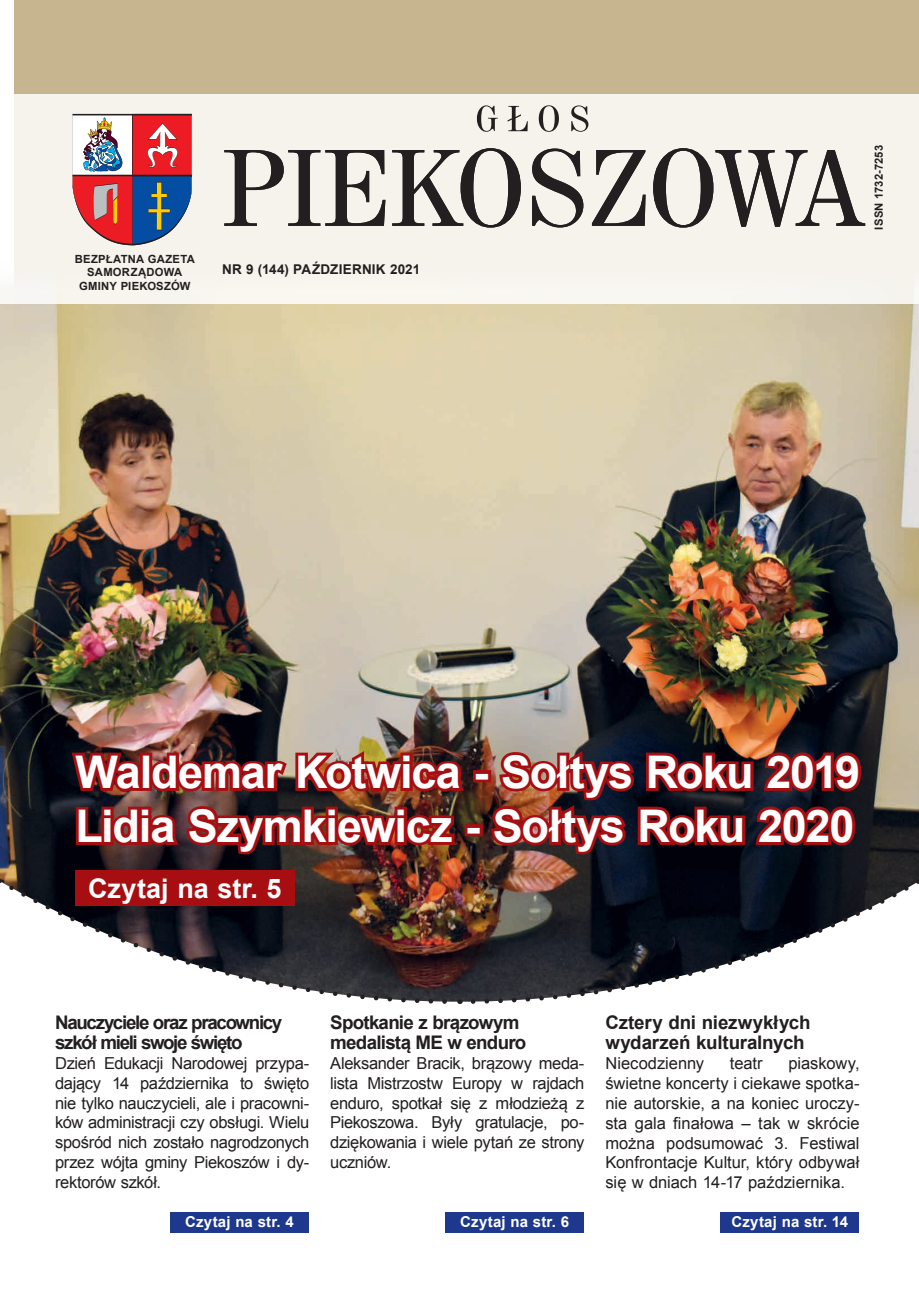
<style>
.page{position:relative;width:919px;height:1289px;background:#fff}
.page>*{position:absolute;margin:0;border:0;box-sizing:border-box;transform-origin:0 0}
.t1{font:condensed 108.15px "Century 725 BT";color:#231f20;scale:1.1 1}
.t2{font:700 45px/54px "Arial";letter-spacing:-.025em;color:#fff}
.t3{font:700 27px "Arial";letter-spacing:.005em;color:#fff}
.t4{font:700 18.75px/19.8px "Arial";letter-spacing:-.07em;color:#231f20}
.t5{font:700 18.75px/19.8px "Arial";letter-spacing:-.01em;color:#231f20}
.t6{font:700 18.75px/19.8px "Arial";letter-spacing:-.04em;color:#231f20}
.t7{font:16.5px/19.8px "Arial";letter-spacing:-.015em;color:#231f20;text-align:justify}
.t8{font:700 15px "Arial";letter-spacing:.01em;color:#fff}
.t9{font:700 13.5px "Arial";letter-spacing:.015em;color:#231f20}
.t10{font:700 11.25px/13.5px "Arial";letter-spacing:.02em;color:#231f20;text-align:center}
.s1{font-size:16.8px}
</style>
<div class="page">
<img style="left:0;top:304px;width:918px;height:697px">
<img style="left:468px;top:351px;width:450px;height:653px">
<svg style="left:461px;top:0;width:457px;height:340px;background:#cbbb96"></svg>
<svg style="left:0;top:0;width:450px;height:346px;background:#cdbd97"></svg>
<img style="left:0;top:358px;width:457px;height:646px">
<div style="left:0;top:94px;width:918px;height:210px;background:#f6f3ed"></div>
<svg style="left:477px;top:105px;width:21px;height:27px"></svg>
<svg style="left:507px;top:106px;width:20px;height:25px"></svg>
<svg style="left:538px;top:105px;width:21px;height:27px"></svg>
<svg style="left:571px;top:105px;width:17px;height:27px"></svg>
<svg style="left:72px;top:114px;width:120px;height:131px;background:#ab717f"></svg>
<div style="left:473px;top:770px;width:18px;height:12px;border:6px solid #a70e12"></div>
<img style="left:68px;top:740px;width:401px;height:117px">
<div style="left:464px;top:824px;width:19px;height:12px;border:6px solid #a70e12"></div>
<svg style="left:487px;top:745px;width:378px;height:112px;background:#681a1f"></svg>
<div style="left:75px;top:870px;width:219px;height:36px;background:#a70e12"></div>
<div style="left:170px;top:1211px;width:139px;height:21px;background:#1d388c"></div>
<div style="left:445px;top:1211px;width:139px;height:21px;background:#1d388c"></div>
<div style="left:720px;top:1211px;width:139px;height:21px;background:#1d388c"></div>
<p class="t10" style="left:75px;top:252px;width:121px">BEZPŁATNA GAZETA<br>SAMORZĄDOWA<br>GMINY PIEKOSZÓW</p>
<h1 class="t1" style="left:222px;top:122px;width:585px">PIEKOSZOWA</h1>
<p class="t10" style="left:872px;top:229px;width:86px;rotate:-90deg">ISSN 1732-7253</p>
<p class="t9" style="left:222px;top:260px;width:199px">NR 9 (144) PAŹDZIERNIK 2021</p>
<h2 class="t2" style="left:75px;top:746px;width:786px">Waldemar Kotwica - Sołtys Roku 2019<br>Lidia Szymkiewicz - Sołtys Roku 2020</h2>
<h3 class="t3" style="left:88px;top:870px;width:195px">Czytaj na str. 5</h3>
<p class="t4" style="left:55px;top:1013px;width:229px">Nauczyciele oraz pracownicy szkół mieli swoje święto</p>
<p class="t7" style="left:55px;top:1053px;width:256px">Dzień Edukacji Narodowej przypa&shy;dający 14 października to święto nie tylko nauczycieli, ale i pracowni&shy;ków administracji czy obsługi. Wielu spośród nich zostało nagrodzonych przez wójta gminy Piekoszów i dy&shy;rektorów szkół.</p>
<p class="t8" style="left:185px;top:1211px;width:110px">Czytaj na str. 4</p>
<p class="t6" style="left:330px;top:1013px;width:197px">Spotkanie z brązowym medalistą ME w enduro</p>
<p class="t7" style="left:330px;top:1053px;width:256px">Aleksander Bracik, brązowy meda&shy;lista Mistrzostw Europy w rajdach enduro, spotkał się z młodzieżą z Piekoszowa. Były gratulacje, po&shy;dziękowania i wiele pytań ze strony uczniów.</p>
<p class="t8" style="left:460px;top:1211px;width:110px">Czytaj na str. 6</p>
<p class="t5" style="left:605px;top:1013px;width:207px">Cztery dni niezwykłych wydarzeń kulturalnych</p>
<p class="t7" style="left:605px;top:1053px;width:100px">Niecodzienny</p>
<p class="t7" style="left:729px;top:1053px;width:34px">teatr</p>
<p class="t7" style="left:605px;top:1053px;width:256px;text-indent:183px">piaskowy, świetne koncerty i ciekawe spotka&shy;nie autorskie, a na koniec uroczy&shy;sta gala finałowa <span class="s1">–</span> tak w skrócie można podsumować 3. Festiwal Konfrontacje Kultur, który odbywał się w dniach 14-17 października.</p>
<p class="t8" style="left:731px;top:1211px;width:118px">Czytaj na str. 14</p>
</div>
